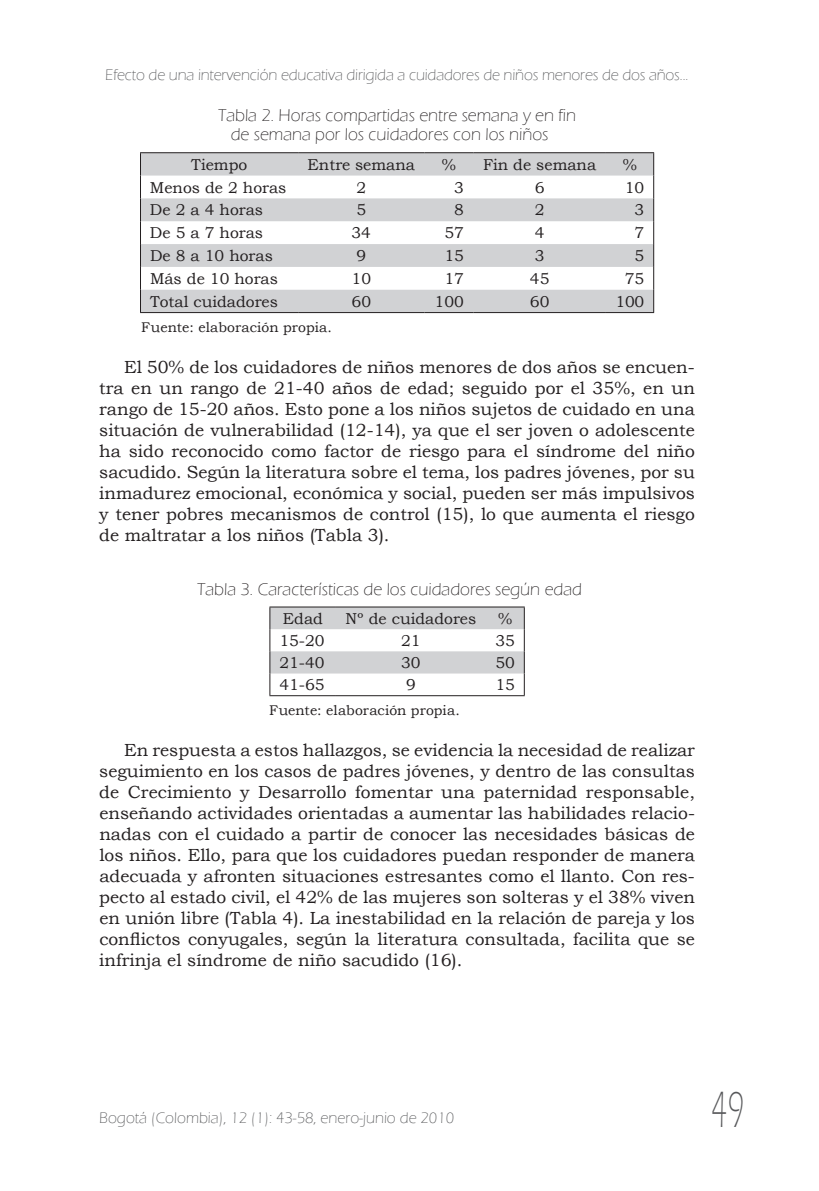
<style>
.page{position:relative;width:819px;height:1191px;background:#fff}
.page>*{position:absolute;margin:0;border:0;box-sizing:border-box;transform-origin:0 0}
.t1{font:300 52.5px "Eras ITC";color:#57585a;scale:.6 1}
.t2{font:17.5px/21px "Bookman Old Style";color:#231f20;text-align:justify}
.t3{font:300 17.5px/19.2px "Eras ITC";color:#231f20}
.t4{font:15.75px "Bookman Old Style";color:#231f20}
.t5{font:300 15.75px "Eras ITC";letter-spacing:-.01em;color:#57585a}
.t6{font:14px "Bookman Old Style";letter-spacing:.005em;color:#231f20}
</style>
<div class="page">
<svg style="left:141px;top:153px;width:512px;height:159px;fill:#d1d2d4"></svg>
<hr style="left:140px;top:152px;width:158px;height:1px;background:#231f20">
<hr style="left:298px;top:152px;width:126px;height:1px;background:#231f20">
<hr style="left:424px;top:152px;width:49px;height:1px;background:#231f20">
<hr style="left:473px;top:152px;width:133px;height:1px;background:#231f20">
<hr style="left:606px;top:152px;width:48px;height:1px;background:#231f20">
<svg style="left:140px;top:153px;width:1px;height:159px"></svg>
<svg style="left:653px;top:153px;width:1px;height:159px"></svg>
<hr style="left:140px;top:312px;width:158px;height:1px;background:#231f20">
<hr style="left:298px;top:312px;width:126px;height:1px;background:#231f20">
<hr style="left:424px;top:312px;width:49px;height:1px;background:#231f20">
<hr style="left:473px;top:312px;width:133px;height:1px;background:#231f20">
<hr style="left:606px;top:312px;width:48px;height:1px;background:#231f20">
<hr style="left:269px;top:606px;width:67px;height:1px;background:#231f20">
<hr style="left:336px;top:606px;width:150px;height:1px;background:#231f20">
<hr style="left:486px;top:606px;width:38px;height:1px;background:#231f20">
<svg style="left:269px;top:607px;width:256px;height:88px"></svg>
<hr style="left:269px;top:695px;width:67px;height:1px;background:#231f20">
<hr style="left:336px;top:695px;width:150px;height:1px;background:#231f20">
<hr style="left:486px;top:695px;width:38px;height:1px;background:#231f20">
<p class="t5" style="left:105px;top:66px;width:585px">Efecto de una intervención educativa dirigida a cuidadores de niños menores de dos años...</p>
<p class="t3" style="left:231px;top:106px;width:347px;text-indent:-13px">Tabla 2. Horas compartidas entre semana y en fin de semana por los cuidadores con los niños</p>
<p class="t4" style="left:191px;top:154px;width:58px">Tiempo</p>
<p class="t4" style="left:307px;top:154px;width:109px">Entre semana</p>
<p class="t4" style="left:442px;top:154px;width:16px">%</p>
<p class="t4" style="left:483px;top:154px;width:115px">Fin de semana</p>
<p class="t4" style="left:622px;top:154px;width:16px">%</p>
<p class="t4" style="left:150px;top:177px;width:138px">Menos de 2 horas</p>
<p class="t4" style="left:356px;top:177px;width:11px">2</p>
<p class="t4" style="left:454px;top:177px;width:11px">3</p>
<p class="t4" style="left:534px;top:177px;width:11px">6</p>
<p class="t4" style="left:624px;top:177px;width:21px">10</p>
<p class="t4" style="left:150px;top:200px;width:115px">De 2 a 4 horas</p>
<p class="t4" style="left:356px;top:200px;width:11px">5</p>
<p class="t4" style="left:454px;top:200px;width:11px">8</p>
<p class="t4" style="left:534px;top:200px;width:11px">2</p>
<p class="t4" style="left:634px;top:200px;width:11px">3</p>
<p class="t4" style="left:150px;top:223px;width:115px">De 5 a 7 horas</p>
<p class="t4" style="left:351px;top:223px;width:21px">34</p>
<p class="t4" style="left:444px;top:223px;width:21px">57</p>
<p class="t4" style="left:534px;top:223px;width:11px">4</p>
<p class="t4" style="left:634px;top:223px;width:11px">7</p>
<p class="t4" style="left:150px;top:245px;width:124px">De 8 a 10 horas</p>
<p class="t4" style="left:356px;top:245px;width:11px">9</p>
<p class="t4" style="left:444px;top:245px;width:21px">15</p>
<p class="t4" style="left:534px;top:245px;width:11px">3</p>
<p class="t4" style="left:634px;top:245px;width:11px">5</p>
<p class="t4" style="left:150px;top:268px;width:129px">Más de 10 horas</p>
<p class="t4" style="left:351px;top:268px;width:21px">10</p>
<p class="t4" style="left:444px;top:268px;width:21px">17</p>
<p class="t4" style="left:530px;top:268px;width:21px">45</p>
<p class="t4" style="left:624px;top:268px;width:21px">75</p>
<p class="t4" style="left:150px;top:291px;width:129px">Total cuidadores</p>
<p class="t4" style="left:351px;top:291px;width:21px">60</p>
<p class="t4" style="left:434px;top:291px;width:31px">100</p>
<p class="t4" style="left:530px;top:291px;width:21px">60</p>
<p class="t4" style="left:615px;top:291px;width:30px">100</p>
<p class="t6" style="left:141px;top:318px;width:192px">Fuente: elaboración propia.</p>
<p class="t2" style="left:99px;top:356px;width:597px;text-indent:25px">El 50% de los cuidadores de niños menores de dos años se encuen&shy;tra en un rango de 21-40 años de edad; seguido por el 35%, en un rango de 15-20 años. Esto pone a los niños sujetos de cuidado en una situación de vulnerabilidad (12-14), ya que el ser joven o adolescente ha sido reconocido como factor de riesgo para el síndrome del niño sacudido. Según la literatura sobre el tema, los padres jóvenes, por su inmadurez emocional, económica y social, pueden ser más impulsivos y tener pobres mecanismos de control (15), lo que aumenta el riesgo de maltratar a los niños (Tabla 3).</p>
<p class="t3" style="left:197px;top:579px;width:386px">Tabla 3. Características de los cuidadores según edad</p>
<p class="t4" style="left:283px;top:608px;width:42px">Edad</p>
<p class="t4" style="left:345px;top:608px;width:132px">Nº de cuidadores</p>
<p class="t4" style="left:498px;top:608px;width:16px">%</p>
<p class="t4" style="left:279px;top:630px;width:47px">15-20</p>
<p class="t4" style="left:401px;top:630px;width:21px">21</p>
<p class="t4" style="left:495px;top:630px;width:21px">35</p>
<p class="t4" style="left:279px;top:652px;width:47px">21-40</p>
<p class="t4" style="left:401px;top:652px;width:21px">30</p>
<p class="t4" style="left:495px;top:652px;width:21px">50</p>
<p class="t4" style="left:279px;top:674px;width:47px">41-65</p>
<p class="t4" style="left:406px;top:674px;width:11px">9</p>
<p class="t4" style="left:495px;top:674px;width:21px">15</p>
<p class="t6" style="left:269px;top:701px;width:192px">Fuente: elaboración propia.</p>
<p class="t2" style="left:99px;top:739px;width:597px;text-indent:25px">En respuesta a estos hallazgos, se evidencia la necesidad de realizar seguimiento en los casos de padres jóvenes, y dentro de las consultas de Crecimiento y Desarrollo fomentar una paternidad responsable, enseñando actividades orientadas a aumentar las habilidades relacio&shy;nadas con el cuidado a partir de conocer las necesidades básicas de los niños. Ello, para que los cuidadores puedan responder de manera adecuada y afronten situaciones estresantes como el llanto. Con res&shy;pecto al estado civil, el 42% de las mujeres son solteras y el 38% viven en unión libre (Tabla 4). La inestabilidad en la relación de pareja y los conflictos conyugales, según la literatura consultada, facilita que se infrinja el síndrome de niño sacudido (16).</p>
<p class="t5" style="left:99px;top:1108px;width:356px">Bogotá (Colombia), 12 (1): 43-58, enero-junio de 2010</p>
<p class="t1" style="left:710px;top:1081px;width:58px">49</p>
</div>
